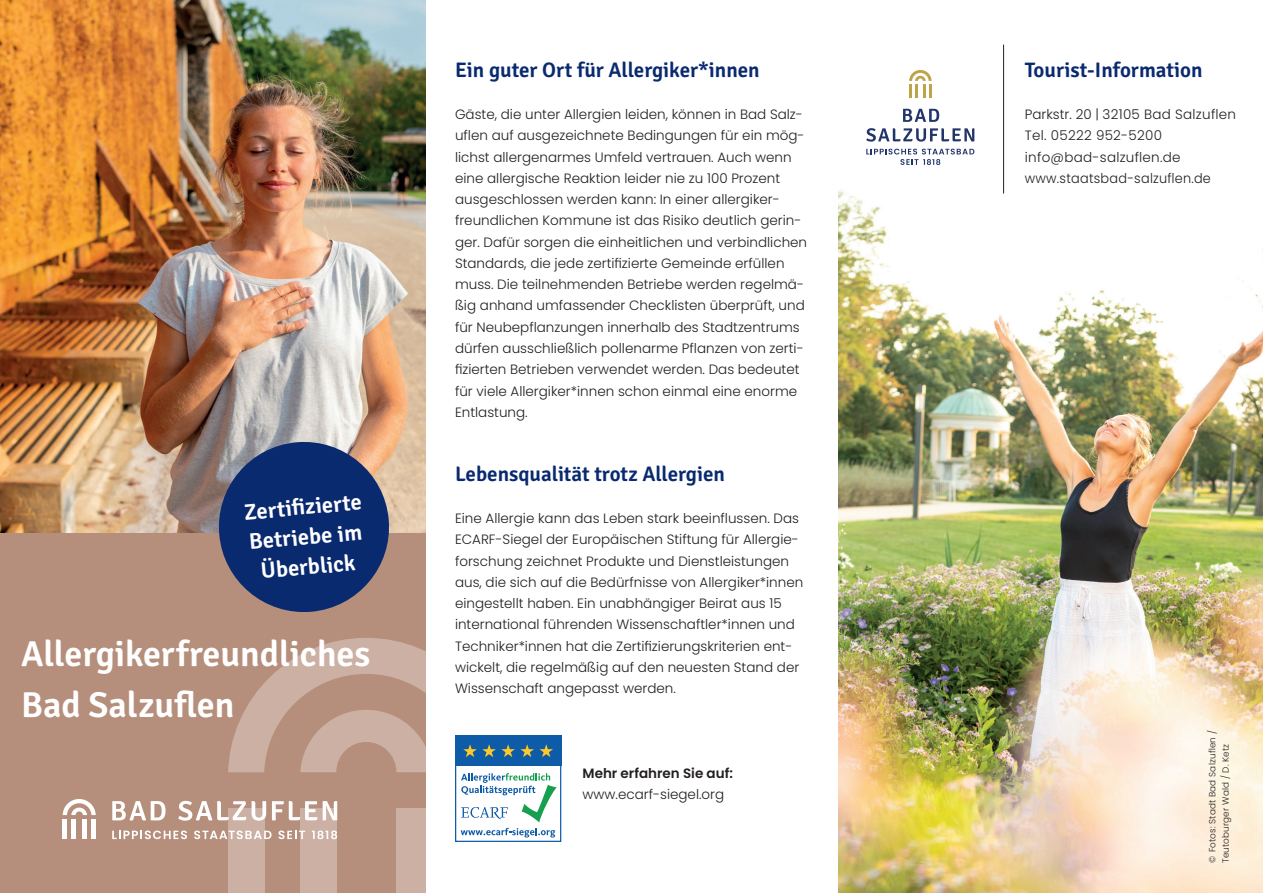
<style>
.page{position:relative;width:1263px;height:893px;background:#fff}
.page>*{position:absolute;margin:0;border:0;box-sizing:border-box;transform-origin:0 0}
.t1{font:600 36px/51px "Signika";color:#fff}
.t2{font:600 22.5px/30px "Signika";color:#fff;text-align:center}
.t3{font:600 21px "Signika";color:#0a2a70}
.t4{font:300 13.5px/21.3px "Poppins";color:#231f20}
.t5{font:300 13.5px/21.3px "Poppins";letter-spacing:.02em;color:#231f20}
.t6{font:600 13.5px "Poppins";color:#231f20}
.t7{font:300 9px/13.5px "Poppins";letter-spacing:.02em;color:#231f20}
</style>
<div class="page">
<img style="left:838px;top:183px;width:425px;height:710px">
<img style="left:0;top:0;width:425px;height:533px">
<div style="left:0;top:533px;width:425px;height:360px;background:#b68f7c"></div>
<div style="left:228px;top:808px;width:36px;height:85px;background:#cbb0a3"></div>
<div style="left:300px;top:808px;width:36px;height:85px;background:#cbb0a3"></div>
<div style="left:396px;top:808px;width:29px;height:85px;background:#cbb0a3"></div>
<svg style="left:228px;top:638px;width:197px;height:134px"></svg>
<svg style="left:215px;top:438px;width:178px;height:174px;background:#394877"></svg>
<div style="left:455px;top:736px;width:106px;height:106px;border:1px solid #0e5ba7"></div>
<div style="left:455px;top:736px;width:106px;height:30px;background:#0e5ba7"></div>
<svg style="left:463px;top:744px;width:90px;height:13px"></svg>
<svg style="left:461px;top:773px;width:96px;height:49px"></svg>
<svg style="left:461px;top:828px;width:94px;height:9px"></svg>
<svg style="left:112px;top:801px;width:54px;height:19px"></svg>
<svg style="left:178px;top:801px;width:68px;height:20px"></svg>
<svg style="left:252px;top:801px;width:14px;height:20px"></svg>
<svg style="left:272px;top:801px;width:45px;height:19px"></svg>
<svg style="left:323px;top:801px;width:14px;height:19px"></svg>
<hr style="left:63px;top:819px;width:4px;height:20px;background:#fff">
<div style="left:71px;top:819px;width:5px;height:20px;background:#fff"></div>
<hr style="left:83px;top:819px;width:4px;height:20px;background:#fff">
<div style="left:91px;top:819px;width:5px;height:20px;background:#fff"></div>
<svg style="left:63px;top:799px;width:33px;height:16px"></svg>
<svg style="left:112px;top:830px;width:75px;height:9px"></svg>
<svg style="left:194px;top:830px;width:78px;height:9px"></svg>
<svg style="left:278px;top:830px;width:27px;height:9px"></svg>
<svg style="left:312px;top:830px;width:25px;height:9px"></svg>
<svg style="left:866px;top:128px;width:108px;height:14px"></svg>
<svg style="left:909px;top:70px;width:23px;height:27px"></svg>
<svg style="left:903px;top:109px;width:36px;height:13px"></svg>
<svg style="left:866px;top:149px;width:108px;height:16px"></svg>
<hr style="left:1003px;top:45px;width:1px;height:148px;background:#231f20">
<h2 class="t2" style="left:243px;top:495px;width:120px;rotate:-5deg">Zertifi zierte<br>Betriebe im<br>Überblick</h2>
<h1 class="t1" style="left:21px;top:625px;width:351px">Allergikerfreundliches<br>Bad Salzuflen</h1>
<h3 class="t3" style="left:455px;top:53px;width:306px">Ein guter Ort für Allergiker*innen</h3>
<p class="t4" style="left:455px;top:104px;width:354px">Gäste, die unter Allergien leiden, können in Bad Salz&shy;uflen auf ausgezeichnete Bedingungen für ein mög&shy;lichst allergenarmes Umfeld vertrauen. Auch wenn eine allergische Reaktion leider nie zu 100 Prozent ausgeschlossen werden kann: In einer allergiker&shy;freundlichen Kommune ist das Risiko deutlich gerin&shy;ger. Dafür sorgen die einheitlichen und verbindlichen Standards, die jede zertifizierte Gemeinde erfüllen muss. Die teilnehmenden Betriebe werden regelmä&shy;ßig anhand umfassender Checklisten überprüft, und für Neubepflanzungen innerhalb des Stadtzentrums dürfen ausschließlich pollenarme Pflanzen von zerti&shy;fizierten Betrieben verwendet werden. Das bedeutet für viele Allergiker*innen schon einmal eine enorme Entlastung.</p>
<h3 class="t3" style="left:455px;top:457px;width:271px">Lebensqualität trotz Allergien</h3>
<p class="t4" style="left:455px;top:508px;width:350px">Eine Allergie kann das Leben stark beeinflussen. Das ECARF-Siegel der Europäischen Stiftung für Allergie&shy;forschung zeichnet Produkte und Dienstleistungen aus, die sich auf die Bedürfnisse von Allergiker*innen eingestellt haben. Ein unabhängiger Beirat aus 15 international führenden Wissenschaftler*innen und Techniker*innen hat die Zertifizierungskriterien ent&shy;wickelt, die regelmäßig auf den neuesten Stand der Wissenschaft angepasst werden.</p>
<p class="t6" style="left:583px;top:766px;width:152px">Mehr erfahren Sie auf:</p>
<p class="t4" style="left:583px;top:784px;width:143px">www.ecarf-siegel.org</p>
<h3 class="t3" style="left:1025px;top:53px;width:179px">Tourist-Information</h3>
<p class="t5" style="left:1025px;top:104px;width:213px">Parkstr. 20 | 32105 Bad Salzuflen<br>Tel. 05222 952-5200 info@bad-salzuflen.de www.staatsbad-salzuflen.de</p>
<p class="t7" style="left:1205px;top:863px;width:134px;rotate:-90deg">© Fotos: Stadt Bad Salzuflen /<br>Teutoburger Wald / D. Ketz</p>
</div>
